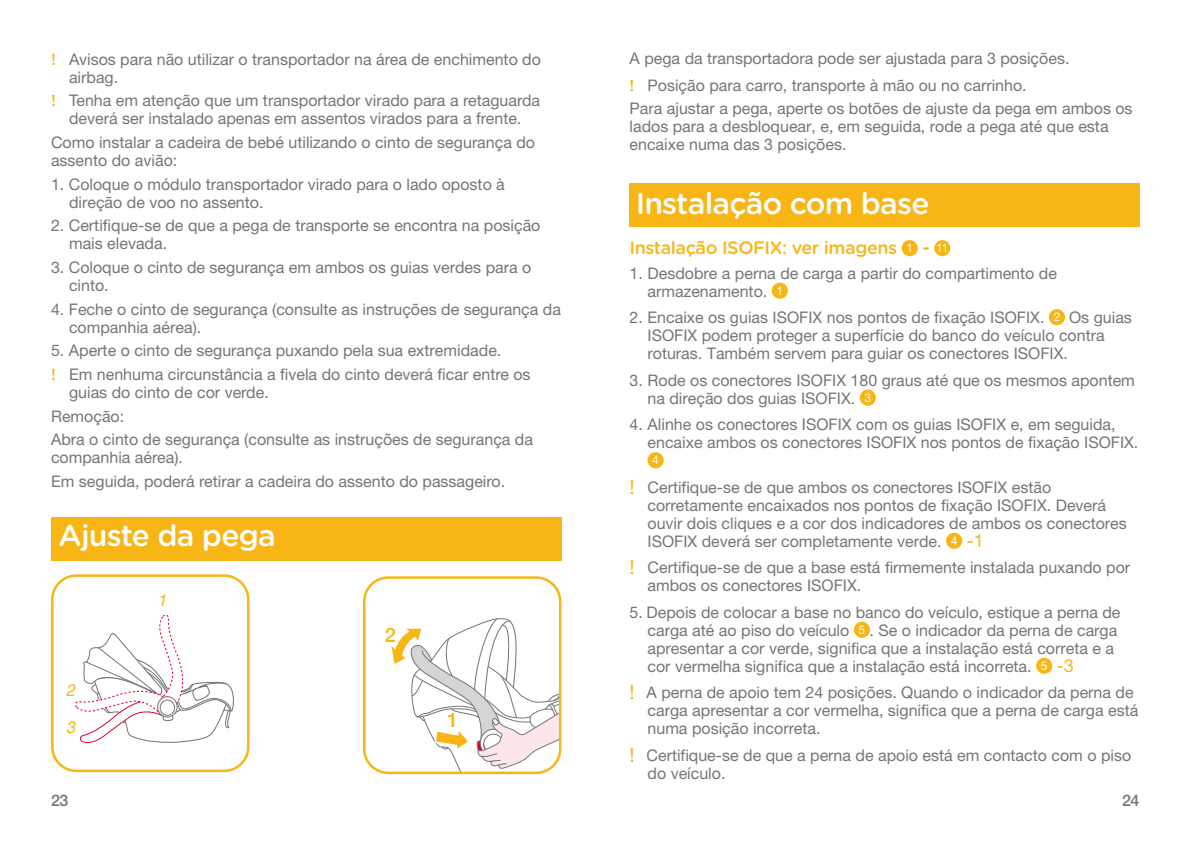
<style>
.page{position:relative;width:1191px;height:842px;background:#fff}
.page>*{position:absolute;margin:0;border:0;box-sizing:border-box;transform-origin:0 0}
.t1{font:500 30px "Gotham Rounded";letter-spacing:-.025em;color:#fff}
.t2{font:500 20px "Helvetica Neue LT Std";color:#f8b616}
.t3{font:500 18px "Gotham Rounded";letter-spacing:-.025em;color:#f8b616}
.t4{font:italic 16.8px "Helvetica";color:#f8b616;scale:.95 1}
.t5{font:16px/18px "Helvetica Neue LT Std";color:#767575}
.t6{font:500 16px "Helvetica Neue LT Std";color:#767575}
.t7{font:12px "Helvetica Neue LT Std";color:#fff}
.s1{font-family:"Gotham Rounded";font-weight:500;color:#f8b616}
.s2{font-family:"Helvetica Neue LT Std";font-weight:400;font-size:12px;color:#fff}
.s3{font-size:12px;color:#fff}
.s4{font-size:20px;color:#f8b616}
.s5{font-size:18px;color:#f7b517}
</style>
<div class="page">
<div style="left:51px;top:517px;width:510px;height:44px;background:#f8b616"></div>
<svg style="left:75px;top:615px;width:159px;height:128px"></svg>
<svg style="left:157px;top:696px;width:20px;height:21px"></svg>
<div style="left:157px;top:696px;width:21px;height:22px;border:1px solid #767575;border-radius:50%"></div>
<div style="left:160px;top:700px;width:15px;height:16px;border:1px solid #767575;border-radius:50%"></div>
<div style="left:51px;top:574px;width:198px;height:198px;border:2px solid #f8b616;border-radius:24px"></div>
<div style="left:363px;top:576px;width:198px;height:198px;border:2px solid #f8b616;border-radius:24px"></div>
<svg style="left:391px;top:617px;width:169px;height:156px"></svg>
<div style="left:771px;top:283px;width:17px;height:16px;background:#f8b616;border-radius:50%"></div>
<div style="left:1049px;top:309px;width:16px;height:16px;background:#f8b616;border-radius:50%"></div>
<div style="left:859px;top:390px;width:17px;height:16px;background:#f8b616;border-radius:50%"></div>
<div style="left:647px;top:452px;width:16px;height:16px;background:#f8b616;border-radius:50%"></div>
<div style="left:946px;top:533px;width:16px;height:16px;background:#f8b616;border-radius:50%"></div>
<div style="left:854px;top:622px;width:16px;height:16px;background:#f8b616;border-radius:50%"></div>
<div style="left:1036px;top:658px;width:16px;height:16px;background:#f8b616;border-radius:50%"></div>
<div style="left:629px;top:183px;width:511px;height:44px;background:#f8b616"></div>
<div style="left:901px;top:240px;width:16px;height:16px;background:#f8b616;border-radius:50%"></div>
<div style="left:934px;top:240px;width:16px;height:16px;background:#f8b616;border-radius:50%"></div>
<p class="t5" style="left:69px;top:50px;width:473px;text-indent:-18px"><span class="s1">!</span> Avisos para não utilizar o transportador na área de enchimento do airbag.</p>
<p class="t5" style="left:51px;top:91px;width:490px;text-align:center"><span class="s1">!</span> Tenha em atenção que um transportador virado para a retaguarda deverá ser instalado apenas em assentos virados para a frente.</p>
<p class="t5" style="left:51px;top:133px;width:485px">Como instalar a cadeira de bebé utilizando o cinto de segurança do assento do avião:</p>
<p class="t5" style="left:69px;top:175px;width:437px;text-indent:-18px">1. Coloque o módulo transportador virado para o lado oposto à direção de voo no assento.</p>
<p class="t5" style="left:69px;top:216px;width:473px;text-indent:-18px">2. Certifique-se de que a pega de transporte se encontra na posição mais elevada.</p>
<p class="t5" style="left:69px;top:258px;width:464px;text-indent:-18px">3. Coloque o cinto de segurança em ambos os guias verdes para o cinto.</p>
<p class="t5" style="left:69px;top:300px;width:493px;text-indent:-18px">4. Feche o cinto de segurança (consulte as instruções de segurança da companhia aérea).</p>
<p class="t5" style="left:51px;top:339px;width:481px;line-height:23.6px">5. Aperte o cinto de segurança puxando pela sua extremidade.<br><span class="s1">!</span> Em nenhuma circunstância a fivela do cinto deverá ficar entre os</p>
<p class="t5" style="left:51px;top:380px;width:483px;line-height:23.6px;text-indent:18px">guias do cinto de cor verde.<br>Remoção:<br>Abra o cinto de segurança (consulte as instruções de segurança da</p>
<p class="t5" style="left:51px;top:446px;width:455px;line-height:23.6px">companhia aérea).<br>Em seguida, poderá retirar a cadeira do assento do passageiro.</p>
<h1 class="t1" style="left:59px;top:514px;width:219px">Ajuste da pega</h1>
<p class="t4" style="left:66px;top:677px;width:11px">2</p>
<p class="t4" style="left:66px;top:713px;width:11px">3</p>
<p class="t4" style="left:158px;top:586px;width:11px">1</p>
<p class="t2" style="left:385px;top:623px;width:13px">2</p>
<p class="t2" style="left:447px;top:708px;width:13px">1</p>
<p class="t5" style="left:629px;top:45px;width:441px;line-height:26.6px">A pega da transportadora pode ser ajustada para 3 posições. <span class="s1">!</span> Posição para carro, transporte à mão ou no carrinho.</p>
<p class="t5" style="left:629px;top:100px;width:504px">Para ajustar a pega, aperte os botões de ajuste da pega em ambos os lados para a desbloquear, e, em seguida, rode a pega até que esta encaixe numa das 3 posições.</p>
<h1 class="t1" style="left:635px;top:182px;width:295px">Instalação com base</h1>
<p class="t3" style="left:629px;top:235px;width:320px">Instalação ISOFIX: ver imagens <span class="s2">1</span> - <span class="s2">11</span></p>
<p class="t5" style="left:647px;top:264px;width:411px;text-indent:-18px">1. Desdobre a perna de carga a partir do compartimento de armazenamento. <span class="s3">1</span></p>
<p class="t5" style="left:647px;top:308px;width:486px;text-indent:-18px">2. Encaixe os guias ISOFIX nos pontos de fixação ISOFIX. <span class="s3">2</span> Os guias<br>ISOFIX podem proteger a superfície do banco do veículo contra roturas. Também servem para guiar os conectores ISOFIX.</p>
<p class="t5" style="left:647px;top:371px;width:489px;text-indent:-18px">3. Rode os conectores ISOFIX 180 graus até que os mesmos apontem na direção dos guias ISOFIX. <span class="s3">3</span></p>
<p class="t5" style="left:647px;top:415px;width:492px;text-indent:-18px">4. Alinhe os conectores ISOFIX com os guias ISOFIX e, em seguida, encaixe ambos os conectores ISOFIX nos pontos de fixação ISOFIX.</p>
<p class="t7" style="left:652px;top:453px;width:8px">4</p>
<p class="t5" style="left:647px;top:478px;width:481px;text-indent:-18px"><span class="s4">!</span> Certifique-se de que ambos os conectores ISOFIX estão corretamente encaixados nos pontos de fixação ISOFIX. Deverá ouvir dois cliques e a cor dos indicadores de ambos os conectores ISOFIX deverá ser completamente verde. <span class="s3">4</span> <span class="s5">-1</span></p>
<p class="t5" style="left:647px;top:558px;width:484px;text-indent:-18px"><span class="s4">!</span> Certifique‑se de que a base está firmemente instalada puxando por ambos os conectores ISOFIX.</p>
<p class="t5" style="left:647px;top:603px;width:474px;text-indent:-18px">5. Depois de colocar a base no banco do veículo, estique a perna de carga até ao piso do veículo <span class="s3">5</span> . Se o indicador da perna de carga apresentar a cor verde, significa que a instalação está correta e a cor vermelha significa que a instalação está incorreta. <span class="s3">5</span> <span class="s5">-3</span></p>
<p class="t5" style="left:647px;top:683px;width:492px;text-indent:-18px"><span class="s4">!</span> A perna de apoio tem 24 posições. Quando o indicador da perna de carga apresentar a cor vermelha, significa que a perna de carga está numa posição incorreta.</p>
<p class="t5" style="left:647px;top:746px;width:485px;text-indent:-18px"><span class="s4">!</span> Certifique-se de que a perna de apoio está em contacto com o piso do veículo.</p>
<p class="t6" style="left:51px;top:791px;width:19px">23</p>
<p class="t6" style="left:1122px;top:791px;width:19px">24</p>
</div>
